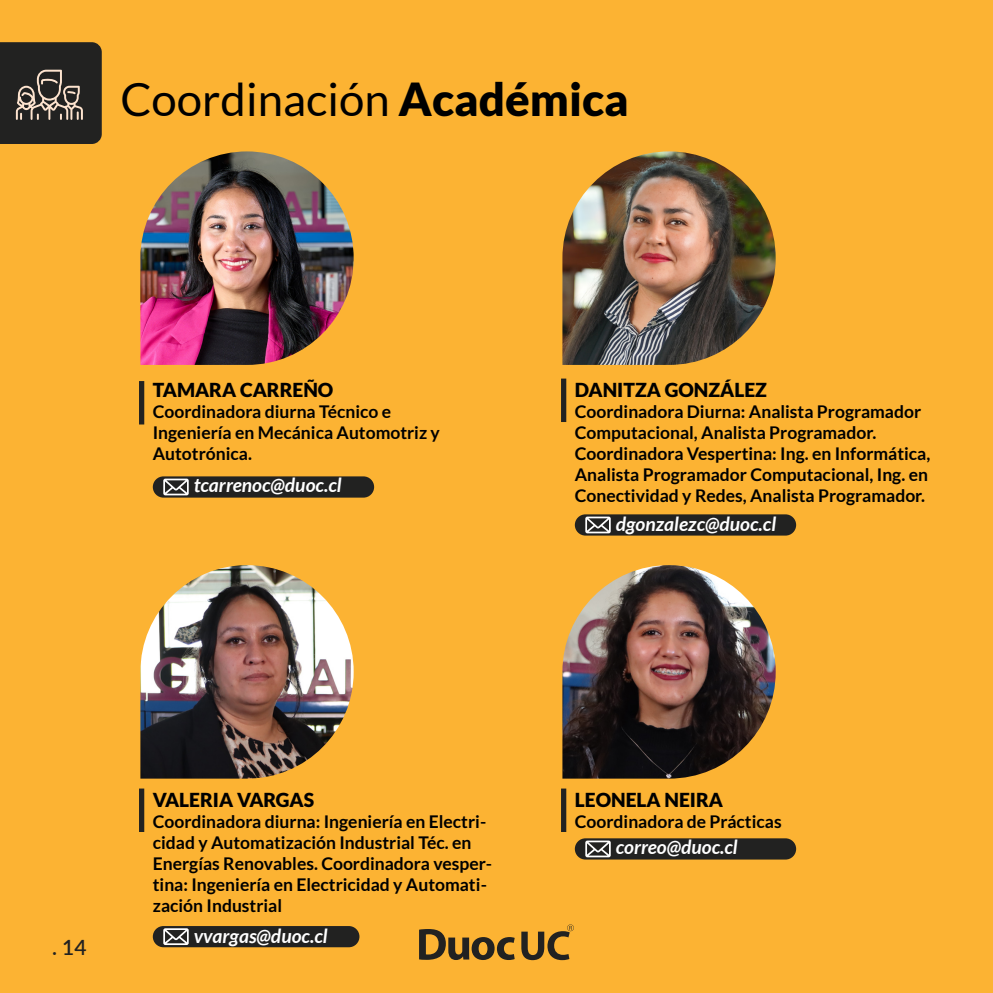
<style>
.page{position:relative;width:993px;height:993px;background:#fff}
.page>*{position:absolute;margin:0;border:0;box-sizing:border-box;transform-origin:0 0}
.t1{font:45.5px "Lato";color:#000}
.t2{font:600 21px "Lato";color:#222221}
.t3{font:italic 700 19.25px "Lato";color:#fff}
.t4{font:900 19.25px "Lato";color:#000}
.t5{font:700 17.5px/21px "Lato";color:#000}
.s1{font-weight:900}
</style>
<div class="page">
<div style="left:0;top:0;width:992px;height:992px;background:#fcb333"></div>
<svg style="left:0;top:42px;width:102px;height:102px;background:#363330"></svg>
<svg style="left:419px;top:929px;width:95px;height:30px"></svg>
<svg style="left:521px;top:924px;width:52px;height:35px"></svg>
<img style="left:140px;top:151px;width:213px;height:214px">
<div style="left:139px;top:381px;width:5px;height:43px;background:#222221"></div>
<div style="left:153px;top:476px;width:221px;height:21px;background:#222221;border-radius:11px"></div>
<svg style="left:163px;top:478px;width:26px;height:17px"></svg>
<img style="left:562px;top:151px;width:213px;height:214px">
<div style="left:561px;top:378px;width:5px;height:44px;background:#222221"></div>
<div style="left:574px;top:514px;width:221px;height:21px;background:#222221;border-radius:11px"></div>
<svg style="left:585px;top:516px;width:25px;height:17px"></svg>
<img style="left:140px;top:565px;width:213px;height:213px">
<div style="left:139px;top:788px;width:5px;height:43px;background:#222221"></div>
<div style="left:153px;top:925px;width:206px;height:21px;background:#222221;border-radius:11px"></div>
<svg style="left:163px;top:928px;width:26px;height:16px"></svg>
<img style="left:562px;top:565px;width:213px;height:213px">
<div style="left:561px;top:788px;width:5px;height:43px;background:#222221"></div>
<div style="left:574px;top:838px;width:221px;height:21px;background:#222221;border-radius:11px"></div>
<svg style="left:585px;top:840px;width:25px;height:17px"></svg>
<p class="t1" style="left:120px;top:74px;width:509px">Coordinación <span class="s1">Académica</span></p>
<p class="t4" style="left:153px;top:378px;width:182px">TAMARA CARREÑO</p>
<p class="t5" style="left:153px;top:400px;width:240px">Coordinadora diurna Técnico e</p>
<p class="t5" style="left:153px;top:421px;width:288px">Ingeniería en Mecánica Automotriz y</p>
<p class="t5" style="left:153px;top:442px;width:101px">Autotrónica.</p>
<p class="t3" style="left:194px;top:474px;width:149px">tcarrenoc@duoc.cl</p>
<p class="t4" style="left:574px;top:378px;width:193px">DANITZA GONZÁLEZ</p>
<p class="t5" style="left:574px;top:400px;width:348px">Coordinadora Diurna: Analista Programador</p>
<p class="t5" style="left:574px;top:421px;width:303px">Computacional, Analista Programador.</p>
<p class="t5" style="left:574px;top:442px;width:357px">Coordinadora Vespertina: Ing. en Informática,</p>
<p class="t5" style="left:574px;top:463px;width:354px">Analista Programador Computacional, Ing. en</p>
<p class="t5" style="left:574px;top:484px;width:352px">Conectividad y Redes, Analista Programador.</p>
<p class="t3" style="left:615px;top:512px;width:162px">dgonzalezc@duoc.cl</p>
<p class="t2" style="left:52px;top:932px;width:36px">. 14</p>
<p class="t4" style="left:153px;top:788px;width:163px">VALERIA VARGAS</p>
<p class="t5" style="left:153px;top:810px;width:341px">Coordinadora diurna: Ingeniería en Electri&shy;cidad y Automatización Industrial Téc. en Energías Renovables. Coordinadora vesper&shy;tina: Ingeniería en Electricidad y Automati&shy;zación Industrial</p>
<p class="t3" style="left:194px;top:924px;width:135px">vvargas@duoc.cl</p>
<p class="t4" style="left:574px;top:788px;width:150px">LEONELA NEIRA</p>
<p class="t5" style="left:574px;top:810px;width:208px">Coordinadora de Prácticas</p>
<p class="t3" style="left:615px;top:835px;width:123px">correo@duoc.cl</p>
</div>
